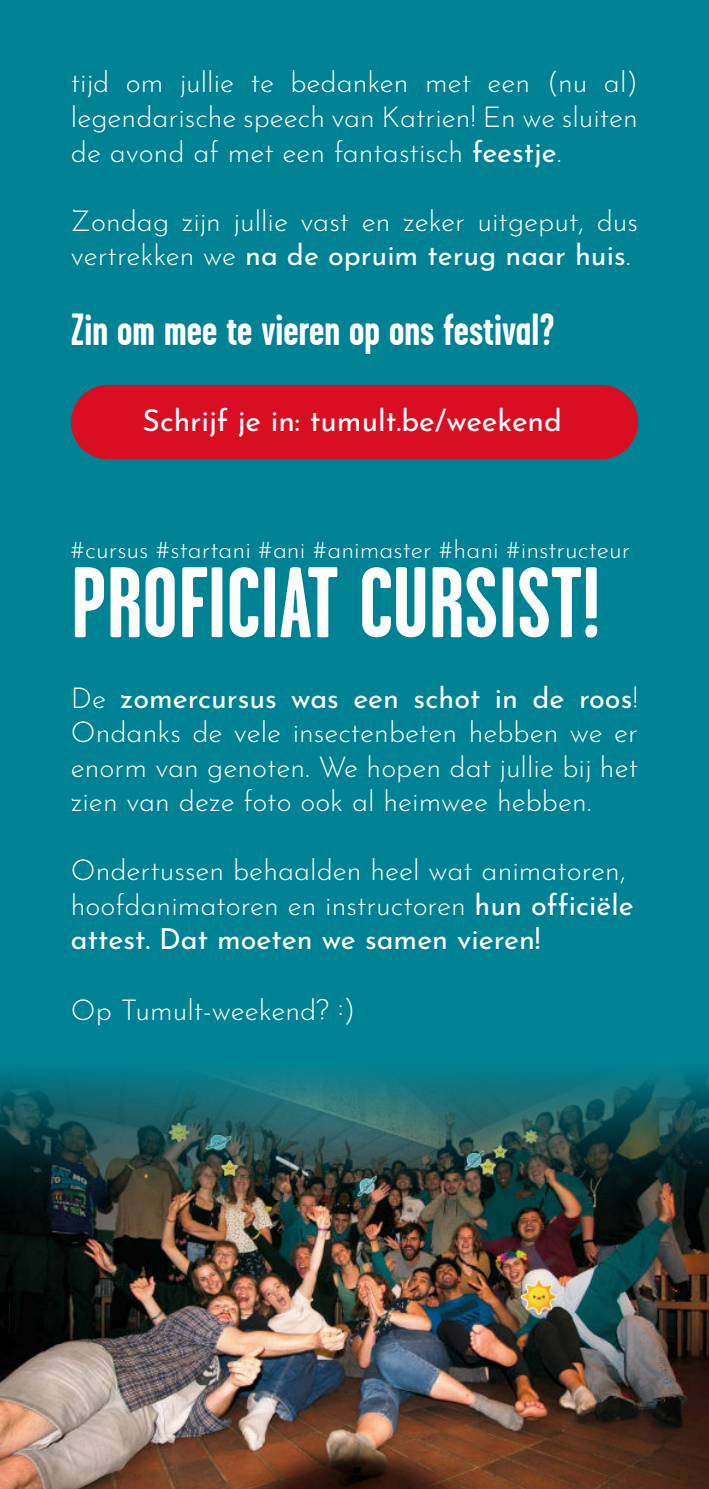
<style>
.page{position:relative;width:709px;height:1489px;background:#fff}
.page>*{position:absolute;margin:0;border:0;box-sizing:border-box;transform-origin:0 0}
.t1{font:700 100px "Garage Gothic";color:#fff}
.t2{font:700 45px "Garage Gothic";color:#fff}
.t3{font:30px "Josefin Sans";color:#fff}
.t4{font:300 28.75px/34.5px "Josefin Sans";color:#fff;text-align:justify}
.t5{font:300 25px "Josefin Sans";color:#fff}
.s1{font-weight:400}
.s2{font-size:30px}
</style>
<div class="page">
<div style="left:0;top:0;width:709px;height:1488px;background:#008295"></div>
<div style="left:71px;top:385px;width:567px;height:74px;background:#d90e22;border-radius:37px"></div>
<img style="left:0;top:1071px;width:709px;height:417px">
<p class="t4" style="left:71px;top:68px;width:568px">tijd om jullie te bedanken met een (nu al) legendarische speech van Katrien! En we sluiten de avond af met een fantastisch <span class="s1">feestje</span>.</p>
<p class="t4" style="left:71px;top:206px;width:568px">Zondag zijn jullie vast en zeker uitgeput, dus vertrekken we <span class="s1">na de opruim terug naar huis</span>.</p>
<h2 class="t2" style="left:71px;top:309px;width:485px">Zin om mee te vieren op ons festival?</h2>
<p class="t3" style="left:142px;top:408px;width:421px">Schrijf je in: tumult.be/weekend</p>
<p class="t5" style="left:71px;top:538px;width:561px">#cursus #startani #ani #animaster #hani #instructeur</p>
<h1 class="t1" style="left:71px;top:558px;width:530px">PROFICIAT CURSIST!</h1>
<p class="t4" style="left:71px;top:683px;width:568px">De <span class="s1">zomercursus was een schot in de roos</span>!<br>Ondanks de vele insectenbeten hebben we er enorm van genoten. We hopen dat jullie bij het zien van deze foto ook al heimwee hebben.</p>
<p class="t4" style="left:71px;top:855px;width:564px;text-align:left">Ondertussen behaalden heel wat animatoren, hoofdanimatoren en instructoren <span class="s1">hun officiële attest. Dat moeten we samen vieren!</span></p>
<p class="t4" style="left:71px;top:995px;width:286px">Op Tumult-weekend? <sup>:</sup><span class="s2">)</span></p>
</div>
